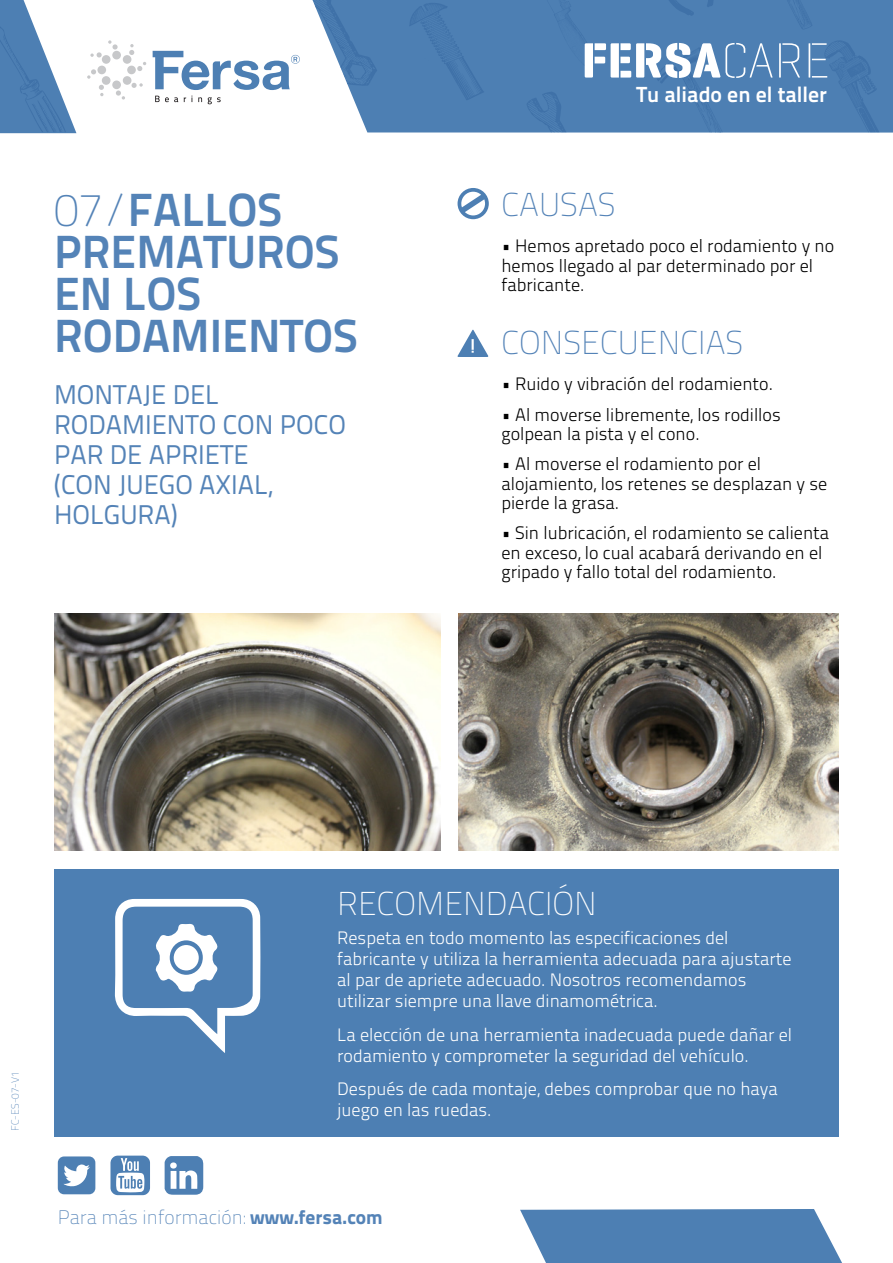
<style>
.page{position:relative;width:893px;height:1263px;background:#fff}
.page>*{position:absolute;margin:0;border:0;box-sizing:border-box;transform-origin:0 0}
.t1{font:700 50.4px "Geogrotesque Stencil B";color:#fff}
.t2{font:700 46.5px/42px "Titillium Text 22 L";color:#5483b7}
.t3{font:100 33px "Titillium Text 22 L";color:#5483b7}
.t4{font:100 33px "Titillium Text 22 L";color:#fff}
.t5{font:27px/30px "Titillium Text 22 L";color:#5483b7}
.t6{font:700 21.9px "Titillium Text 22 L";color:#fff}
.t7{font:100 19.5px "Titillium Text 22 L";color:#5483b7}
.t8{font:300 18px/19.5px "Titillium Text 22 L";color:#000}
.t9{font:300 18px/21px "Titillium Text 22 L";color:#fff}
.t10{font:100 10.5px "Titillium Text 22 L";color:#5483b7}
.s1{font-weight:100}
.s2{font-family:"Geogrotesque Stencil B Ul";font-weight:400}
.s3{font-weight:800}
</style>
<div class="page">
<div style="left:348px;top:0;width:545px;height:133px;background:#4d7fb3"></div>
<svg style="left:0;top:0;width:76px;height:133px"></svg>
<svg style="left:312px;top:0;width:65px;height:86px"></svg>
<svg style="left:409px;top:3px;width:75px;height:97px;background:#4a7cb1"></svg>
<svg style="left:824px;top:40px;width:55px;height:92px;background:#497bb0"></svg>
<svg style="left:706px;top:0;width:8px;height:7px"></svg>
<svg style="left:662px;top:0;width:32px;height:16px"></svg>
<svg style="left:657px;top:47px;width:66px;height:85px;background:#4b7db1"></svg>
<svg style="left:526px;top:92px;width:41px;height:40px;background:#487aaf"></svg>
<img style="left:703px;top:102px;width:13px;height:30px">
<div style="left:539px;top:0;width:55px;height:66px;background:#4d7fb3"></div>
<img style="left:668px;top:58px;width:14px;height:11px">
<svg style="left:780px;top:0;width:32px;height:29px"></svg>
<svg style="left:153px;top:51px;width:147px;height:39px"></svg>
<svg style="left:155px;top:96px;width:66px;height:8px"></svg>
<svg style="left:87px;top:40px;width:59px;height:60px"></svg>
<svg style="left:58px;top:1156px;width:37px;height:38px"></svg>
<svg style="left:165px;top:1156px;width:38px;height:39px"></svg>
<svg style="left:110px;top:1155px;width:40px;height:40px"></svg>
<svg style="left:520px;top:1209px;width:322px;height:54px;background:#5c8ab9"></svg>
<div style="left:54px;top:869px;width:784px;height:267px;background:#4d7fb3"></div>
<svg style="left:115px;top:899px;width:145px;height:154px"></svg>
<div style="left:174px;top:945px;width:25px;height:25px;background:#fff;border-radius:50%"></div>
<svg style="left:457px;top:329px;width:31px;height:28px"></svg>
<svg style="left:458px;top:188px;width:31px;height:31px"></svg>
<img style="left:458px;top:614px;width:381px;height:236px">
<img style="left:54px;top:614px;width:387px;height:236px">
<p class="t2" style="left:54px;top:186px;width:305px"><span class="s1">07/</span>FALLOS<br>PREMATUROS<br>EN LOS<br>RODAMIENTOS</p>
<p class="t5" style="left:54px;top:378px;width:293px">MONTAJE DEL<br>RODAMIENTO CON POCO<br>PAR DE APRIETE<br>(CON JUEGO AXIAL,<br>HOLGURA)</p>
<h1 class="t1" style="left:582px;top:29px;width:250px">FERSA<span class="s2">CARE</span></h1>
<p class="t6" style="left:636px;top:77px;width:192px">Tu aliado en el taller</p>
<p class="t3" style="left:501px;top:181px;width:116px">CAUSAS</p>
<p class="t8" style="left:501px;top:235px;width:334px">• Hemos apretado poco el rodamiento y no hemos llegado al par determinado por el fabricante.</p>
<p class="t3" style="left:501px;top:319px;width:243px">CONSECUENCIAS</p>
<p class="t8" style="left:501px;top:373px;width:273px">• Ruido y vibración del rodamiento.</p>
<p class="t8" style="left:501px;top:404px;width:281px">• Al moverse libremente, los rodillos golpean la pista y el cono.</p>
<p class="t8" style="left:501px;top:453px;width:327px">• Al moverse el rodamiento por el alojamiento, los retenes se desplazan y se pierde la grasa.</p>
<p class="t8" style="left:501px;top:522px;width:329px">• Sin lubricación, el rodamiento se calienta en exceso, lo cual acabará derivando en el gripado y fallo total del rodamiento.</p>
<p class="t10" style="left:8px;top:1131px;width:61px;rotate:-90deg">FC-ES-07-V1</p>
<p class="t4" style="left:337px;top:880px;width:261px">RECOMENDACIÓN</p>
<p class="t9" style="left:337px;top:926px;width:456px">Respeta en todo momento las especificaciones del fabricante y utiliza la herramienta adecuada para ajustarte al par de apriete adecuado. Nosotros recomendamos utilizar siempre una llave dinamométrica.</p>
<p class="t9" style="left:337px;top:1023px;width:456px">La elección de una herramienta inadecuada puede dañar el rodamiento y comprometer la seguridad del vehículo.</p>
<p class="t9" style="left:337px;top:1077px;width:442px">Después de cada montaje, debes comprobar que no haya juego en las ruedas.</p>
<p class="t7" style="left:58px;top:1203px;width:326px">Para más información: <span class="s3">www.fersa.com</span></p>
</div>
